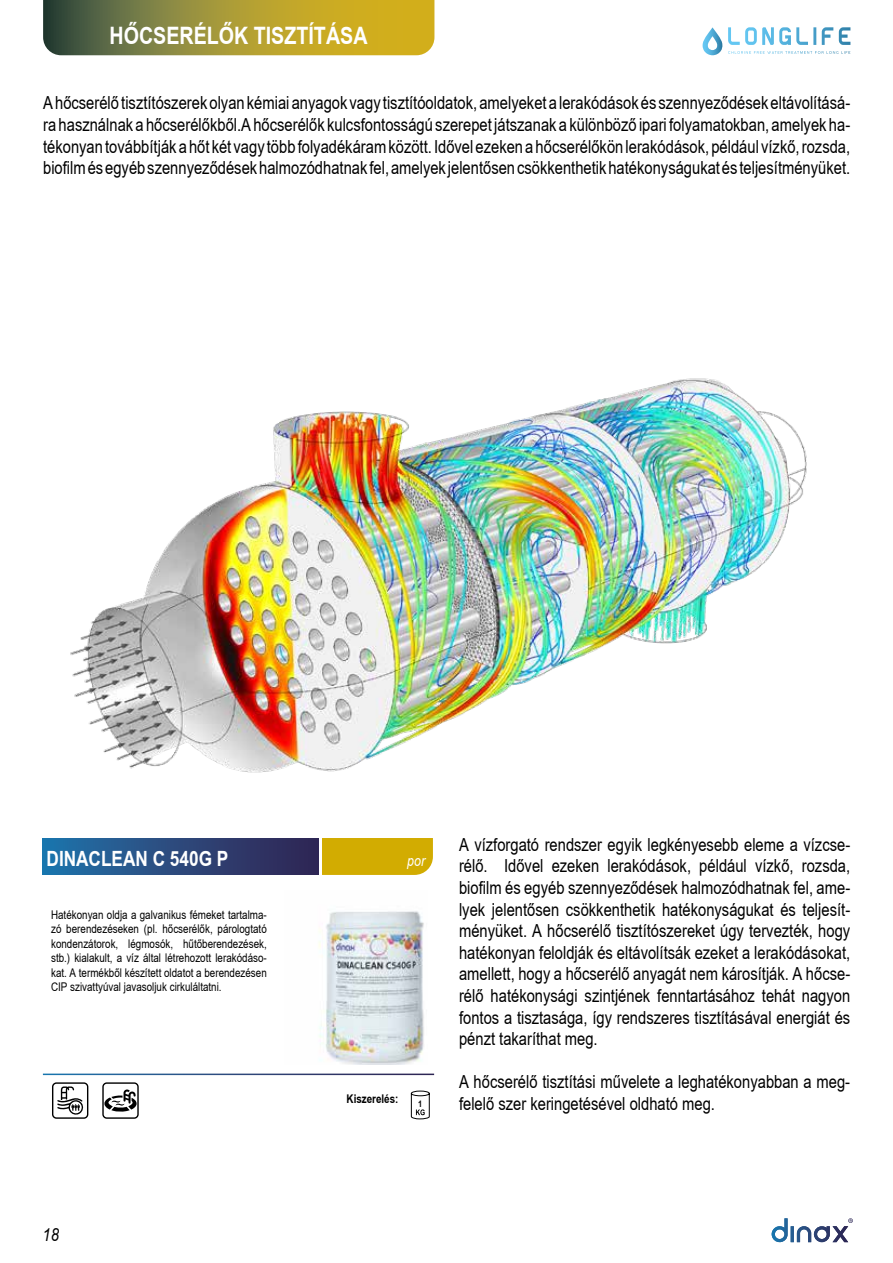
<style>
.page{position:relative;width:893px;height:1263px;background:#fff}
.page>*{position:absolute;margin:0;border:0;box-sizing:border-box;transform-origin:0 0}
.t1{font:700 24px "Arial Narrow Hu";color:#fff}
.t2{font:700 21px "Arial Narrow Hu";color:#fff}
.t3{font:18px/21.6px "Arial Narrow Hu Normal";color:#000;text-align:justify}
.t4{font:italic 18px "Arial Narrow Hu";color:#000}
.t5{font:italic 15px "Arial Narrow Hu";color:#fff}
.t6{font:12px/14.4px "Arial Narrow Hu Normal";color:#000;text-align:justify}
.t7{font:700 12px "Arial Narrow Hu";color:#000}
.t8{font:700 9px "Arial Narrow Hu";color:#000}
</style>
<div class="page">
<img style="left:70px;top:378px;width:737px;height:395px">
<div style="left:322px;top:838px;width:111px;height:37px;background:#d2ac01"></div>
<div style="left:42px;top:838px;width:280px;height:37px;background:linear-gradient(to right,#2173ab,#33214f)"></div>
<hr style="left:319px;top:837px;width:3px;height:39px;background:#fff">
<svg style="left:43px;top:0;width:391px;height:55px;background:#9d9133"></svg>
<svg style="left:772px;top:1218px;width:81px;height:25px"></svg>
<svg style="left:703px;top:27px;width:147px;height:28px"></svg>
<div style="left:52px;top:1082px;width:36px;height:37px;border:1px solid #000;border-radius:4px"></div>
<svg style="left:57px;top:1086px;width:27px;height:29px"></svg>
<div style="left:102px;top:1082px;width:37px;height:37px;border:1px solid #000;border-radius:4px"></div>
<svg style="left:104px;top:1089px;width:33px;height:23px"></svg>
<svg style="left:410px;top:1090px;width:20px;height:30px"></svg>
<img style="left:318px;top:911px;width:106px;height:154px">
<h1 class="t1" style="left:109px;top:17px;width:260px">HŐCSERÉLŐK TISZTÍTÁSA</h1>
<p class="t3" style="left:43px;top:92px;width:809px">A hőcserélő tisztítószerek olyan kémiai anyagok vagy tisztítóoldatok, amelyeket a lerakódások és szennyeződések eltávolításá&shy;ra használnak a hőcserélőkből.A hőcserélők kulcsfontosságú szerepet játszanak a különböző ipari folyamatokban, amelyek ha&shy;tékonyan továbbítják a hőt két vagy több folyadékáram között. Idővel ezeken a hőcserélőkön lerakódások, például vízkő, rozsda, biofilm és egyéb szennyeződések halmozódhatnak fel, amelyek jelentősen csökkenthetik hatékonyságukat és teljesítményüket.</p>
<p class="t2" style="left:47px;top:842px;width:183px">DINACLEAN C 540G P</p>
<p class="t5" style="left:407px;top:850px;width:19px">por</p>
<p class="t6" style="left:51px;top:907px;width:217px">Hatékonyan oldja a galvanikus fémeket tartalma&shy;zó berendezéseken (pl. hőcserélők, párologtató kondenzátorok, légmosók, hűtőberendezések, stb.) kialakult, a víz által létrehozott lerakódáso&shy;kat. A termékből készített oldatot a berendezésen CIP szivattyúval javasoljuk cirkuláltatni.</p>
<p class="t7" style="left:347px;top:1090px;width:53px">Kiszerelés:</p>
<p class="t8" style="left:418px;top:1097px;width:6px">1</p>
<p class="t3" style="left:459px;top:833px;width:393px">A vízforgató rendszer egyik legkényesebb eleme a vízcse&shy;rélő. Idővel ezeken lerakódások, például vízkő, rozsda, biofilm és egyéb szennyeződések halmozódhatnak fel, ame&shy;lyek jelentősen csökkenthetik hatékonyságukat és teljesít&shy;ményüket. A hőcserélő tisztítószereket úgy tervezték, hogy hatékonyan feloldják és eltávolítsák ezeket a lerakódásokat, amellett, hogy a hőcserélő anyagát nem károsítják. A hőcse&shy;rélő hatékonysági szintjének fenntartásához tehát nagyon fontos a tisztasága, így rendszeres tisztításával energiát és pénzt takaríthat meg.</p>
<p class="t3" style="left:459px;top:1071px;width:393px">A hőcserélő tisztítási művelete a leghatékonyabban a meg&shy;felelő szer keringetésével oldható meg.</p>
<p class="t4" style="left:43px;top:1222px;width:18px">18</p>
</div>
